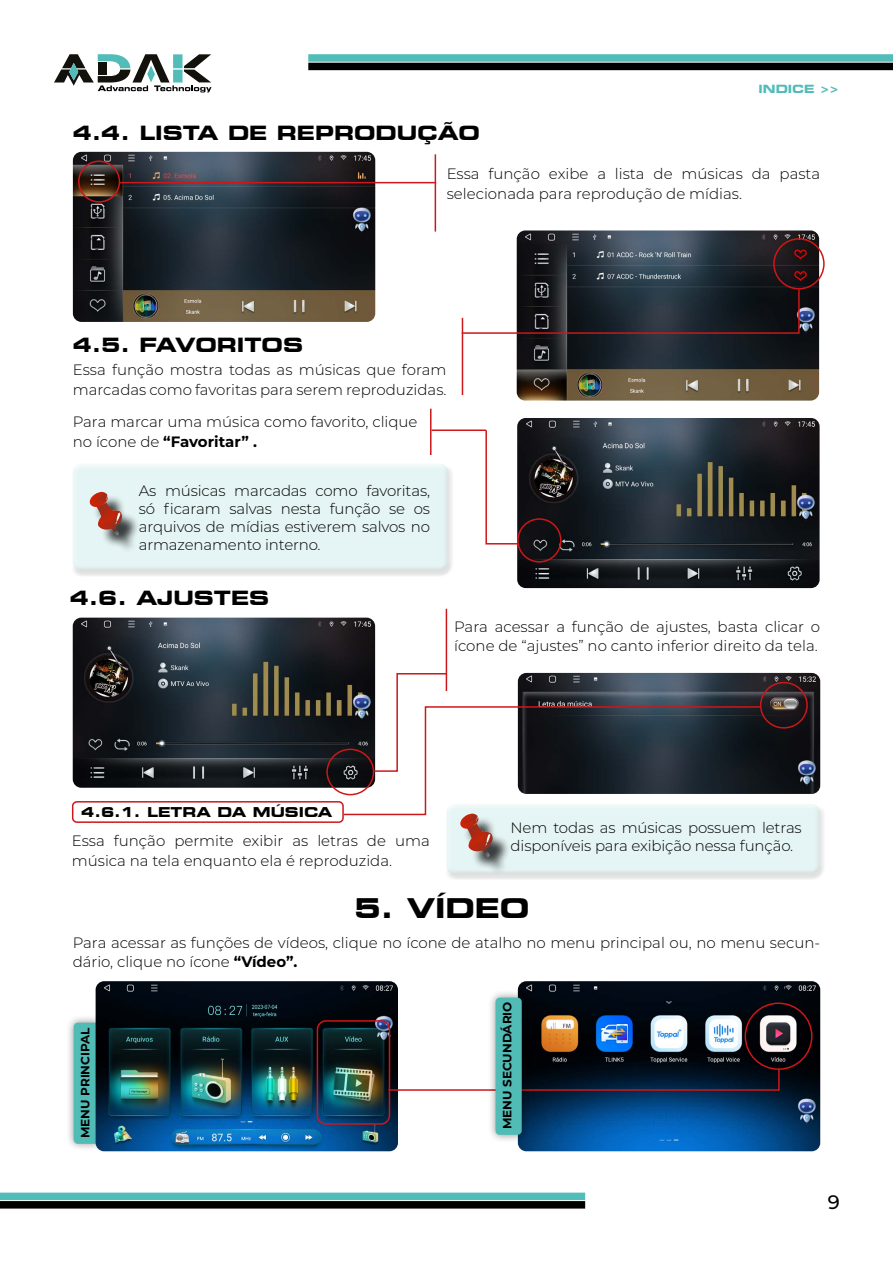
<style>
.page{position:relative;width:893px;height:1263px;background:#fff}
.page>*{position:absolute;margin:0;border:0;box-sizing:border-box;transform-origin:0 0}
.t1{font:700 expanded 27px "Square 721 BT";color:#000}
.t2{font:700 expanded 19.5px "Square 721 BT";color:#000}
.t3{font:500 19.5px "Montserrat";color:#000}
.t4{font:300 15px/19.5px "Montserrat";color:#000}
.t5{font:700 expanded 13.5px "Square 721 BT";color:#000}
.t6{font:700 12px "Montserrat";color:#000}
.t7{font:700 expanded 11.25px "Square 721 BT";color:#51bcb8}
.s1{font-weight:700}
</style>
<div class="page">
<svg style="left:54px;top:54px;width:157px;height:38px"></svg>
<div style="left:308px;top:54px;width:585px;height:8px;background:#51bcb8"></div>
<div style="left:308px;top:63px;width:585px;height:7px;background:#000"></div>
<div style="left:0;top:1192px;width:585px;height:8px;background:#51bcb8"></div>
<div style="left:0;top:1201px;width:585px;height:7px;background:#000"></div>
<hr style="left:435px;top:154px;width:1px;height:78px;background:#cd1719">
<img style="left:73px;top:152px;width:302px;height:170px">
<div style="left:78px;top:160px;width:42px;height:43px;border:2px solid #cd1719;border-radius:50%"></div>
<hr style="left:120px;top:182px;width:316px;height:1px;background:#cd1719">
<hr style="left:462px;top:318px;width:1px;height:77px;background:#cd1719">
<img style="left:517px;top:230px;width:302px;height:171px">
<div style="left:773px;top:238px;width:52px;height:52px;border:2px solid #cd1719;border-radius:50%"></div>
<svg style="left:461px;top:288px;width:339px;height:47px"></svg>
<img style="left:517px;top:418px;width:303px;height:170px">
<div style="left:517px;top:518px;width:44px;height:45px;border:2px solid #cd1719;border-radius:50%"></div>
<hr style="left:430px;top:409px;width:1px;height:46px;background:#cd1719">
<hr style="left:432px;top:429px;width:54px;height:2px;background:#cd1719">
<div style="left:69px;top:464px;width:385px;height:113px;background:#000;opacity:.75"></div>
<div style="left:92px;top:494px;width:48px;height:59px;background:#000;opacity:.75"></div>
<img style="left:90px;top:492px;width:33px;height:43px">
<svg style="left:485px;top:429px;width:34px;height:116px"></svg>
<img style="left:73px;top:618px;width:302px;height:170px">
<div style="left:326px;top:749px;width:48px;height:46px;border:2px solid #cd1719;border-radius:50%"></div>
<hr style="left:446px;top:609px;width:1px;height:82px;background:#cd1719">
<svg style="left:373px;top:672px;width:75px;height:33px"></svg>
<img style="left:518px;top:673px;width:302px;height:121px">
<div style="left:760px;top:682px;width:48px;height:47px;border:2px solid #cd1719;border-radius:50%"></div>
<div style="left:72px;top:801px;width:272px;height:22px;border:2px solid #cd1719;border-radius:4px"></div>
<svg style="left:342px;top:705px;width:419px;height:111px"></svg>
<div style="left:441px;top:799px;width:383px;height:75px;background:#fff"></div>
<div style="left:443px;top:805px;width:383px;height:76px;background:#000;opacity:.75"></div>
<div style="left:463px;top:816px;width:48px;height:59px;background:#000;opacity:.75"></div>
<img style="left:460px;top:814px;width:34px;height:43px">
<img style="left:518px;top:981px;width:302px;height:170px">
<div style="left:745px;top:1002px;width:67px;height:68px;border:2px solid #cd1719;border-radius:50%"></div>
<div style="left:65px;top:1014px;width:43px;height:138px;background:#000;opacity:.4"></div>
<div style="left:74px;top:1023px;width:26px;height:121px;background:#51bbb6;border-radius:4px"></div>
<img style="left:96px;top:981px;width:302px;height:170px">
<div style="left:317px;top:1020px;width:73px;height:105px;border:2px solid #cd1719;border-radius:9px"></div>
<hr style="left:778px;top:1069px;width:2px;height:22px;background:#cd1719">
<hr style="left:388px;top:1089px;width:391px;height:2px;background:#cd1719">
<div style="left:487px;top:990px;width:43px;height:153px;background:#000;opacity:.4"></div>
<div style="left:495px;top:998px;width:27px;height:137px;background:#51bbb6;border-radius:4px"></div>
<p class="t7" style="left:759px;top:82px;width:82px">INDICE &gt;&gt;</p>
<h2 class="t2" style="left:73px;top:121px;width:409px">4.4. LISTA DE REPRODUÇÃO</h2>
<p class="t4" style="left:447px;top:164px;width:375px">Essa função exibe a lista de músicas da pasta selecionada para reprodução de mídias.</p>
<h2 class="t2" style="left:73px;top:333px;width:232px">4.5. FAVORITOS</h2>
<p class="t4" style="left:73px;top:360px;width:375px">Essa função mostra todas as músicas que foram marcadas como favoritas para serem reproduzidas.</p>
<p class="t4" style="left:73px;top:412px;width:346px">Para marcar uma música como favorito, clique no ícone de <span class="s1">“Favoritar” .</span></p>
<p class="t4" style="left:139px;top:481px;width:293px;line-height:18px;text-align:justify">As músicas marcadas como favoritas, só ficaram salvas nesta função se os arquivos de mídias estiverem salvos no armazenamento interno.</p>
<h2 class="t2" style="left:70px;top:586px;width:201px">4.6. AJUSTES</h2>
<p class="t5" style="left:81px;top:804px;width:253px">4.6.1. LETRA DA MÚSICA</p>
<p class="t4" style="left:454px;top:616px;width:368px">Para acessar a função de ajustes, basta clicar o ícone de “ajustes” no canto inferior direito da tela.</p>
<p class="t4" style="left:511px;top:818px;width:293px;line-height:18px">Nem todas as músicas possuem letras disponíveis para exibição nessa função.</p>
<h1 class="t1" style="left:354px;top:892px;width:177px">5. VÍDEO</h1>
<p class="t4" style="left:73px;top:932px;width:749px">Para acessar as funções de vídeos, clique no ícone de atalho no menu principal ou, no menu secun&shy;dário, clique no ícone <span class="s1">“Vídeo”.</span></p>
<p class="t4" style="left:72px;top:830px;width:359px">Essa função permite exibir as letras de uma música na tela enquanto ela é reproduzida.</p>
<p class="t6" style="left:77px;top:1138px;width:112px;rotate:-90deg">MENU PRINCIPAL</p>
<p class="t6" style="left:499px;top:1129px;width:129px;rotate:-90deg">MENU SECUNDÁRIO</p>
<h2 class="t3" style="left:828px;top:1188px;width:14px">9</h2>
</div>
